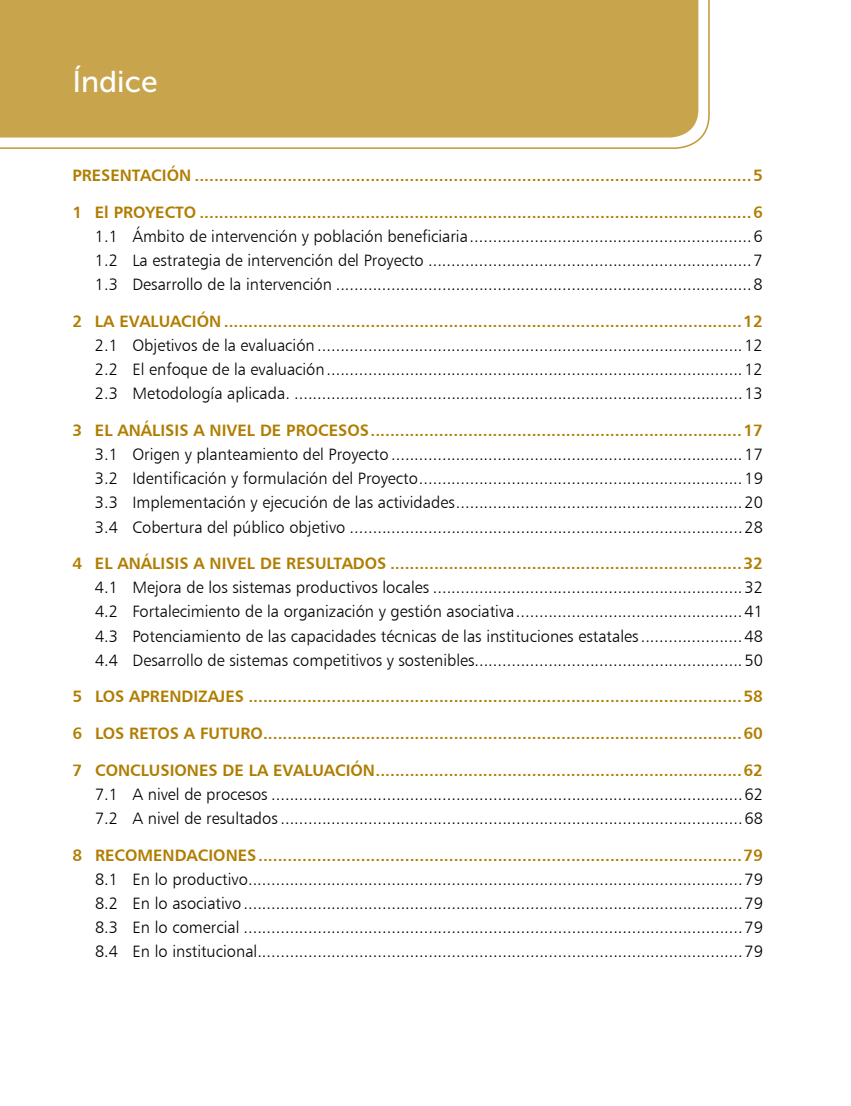
<style>
.page{position:relative;width:851px;height:1106px;background:#fff}
.page>*{position:absolute;margin:0;border:0;box-sizing:border-box;transform-origin:0 0}
.t1{font:30px "Museo Sans 500";color:#fff}
.t2{font:16.5px/24px "Humanist 777 BT Light B";color:#000;text-align:justify}
.t3{font:16.5px "Humanist 777 BT Bold B";color:#b07d00}
</style>
<div class="page">
<svg style="left:0;top:0;width:710px;height:149px;background:#ccab5b"></svg>
<h1 class="t1" style="left:72px;top:65px;width:87px">Índice</h1>
<p class="t3" style="left:72px;top:165px;width:691px">PRESENTACIÓN ..................................................................................................................5</p>
<p class="t3" style="left:72px;top:202px;width:692px">1 El PROYECTO .................................................................................................................6</p>
<p class="t2" style="left:95px;top:224px;width:669px">1.1 Ámbito de intervención y población beneficiaria.............................................................6<br>1.2 La estrategia de intervención del Proyecto ......................................................................7<br>1.3 Desarrollo de la intervención ..........................................................................................8</p>
<p class="t3" style="left:72px;top:311px;width:692px">2 LA EVALUACIÓN ..........................................................................................................12</p>
<p class="t2" style="left:95px;top:333px;width:669px">2.1 Objetivos de la evaluación ............................................................................................12<br>2.2 El enfoque de la evaluación..........................................................................................12<br>2.3 Metodología aplicada. .................................................................................................13</p>
<p class="t3" style="left:72px;top:420px;width:692px">3 EL ANÁLISIS A NIVEL DE PROCESOS............................................................................17</p>
<p class="t2" style="left:95px;top:442px;width:669px">3.1 Origen y planteamiento del Proyecto ............................................................................17<br>3.2 Identificación y formulación del Proyecto......................................................................19<br>3.3 Implementación y ejecución de las actividades..............................................................20<br>3.4 Cobertura del público objetivo .....................................................................................28</p>
<p class="t3" style="left:72px;top:553px;width:692px">4 EL ANÁLISIS A NIVEL DE RESULTADOS ........................................................................32</p>
<p class="t2" style="left:95px;top:575px;width:669px">4.1 Mejora de los sistemas productivos locales ...................................................................32<br>4.2 Fortalecimiento de la organización y gestión asociativa.................................................41<br>4.3 Potenciamiento de las capacidades técnicas de las instituciones estatales......................48<br>4.4 Desarrollo de sistemas competitivos y sostenibles..........................................................50</p>
<p class="t3" style="left:72px;top:686px;width:692px">5 LOS APRENDIZAJES .....................................................................................................58</p>
<p class="t3" style="left:72px;top:723px;width:692px">6 LOS RETOS A FUTURO..................................................................................................60</p>
<p class="t3" style="left:72px;top:760px;width:692px">7 CONCLUSIONES DE LA EVALUACIÓN...........................................................................62</p>
<p class="t2" style="left:95px;top:782px;width:669px">7.1 A nivel de procesos ......................................................................................................62<br>7.2 A nivel de resultados....................................................................................................68</p>
<p class="t3" style="left:72px;top:845px;width:691px">8 RECOMENDACIONES...................................................................................................79</p>
<p class="t2" style="left:95px;top:867px;width:669px">8.1 En lo productivo...........................................................................................................79<br>8.2 En lo asociativo............................................................................................................79<br>8.3 En lo comercial ............................................................................................................79<br>8.4 En lo institucional.........................................................................................................79</p>
</div>
